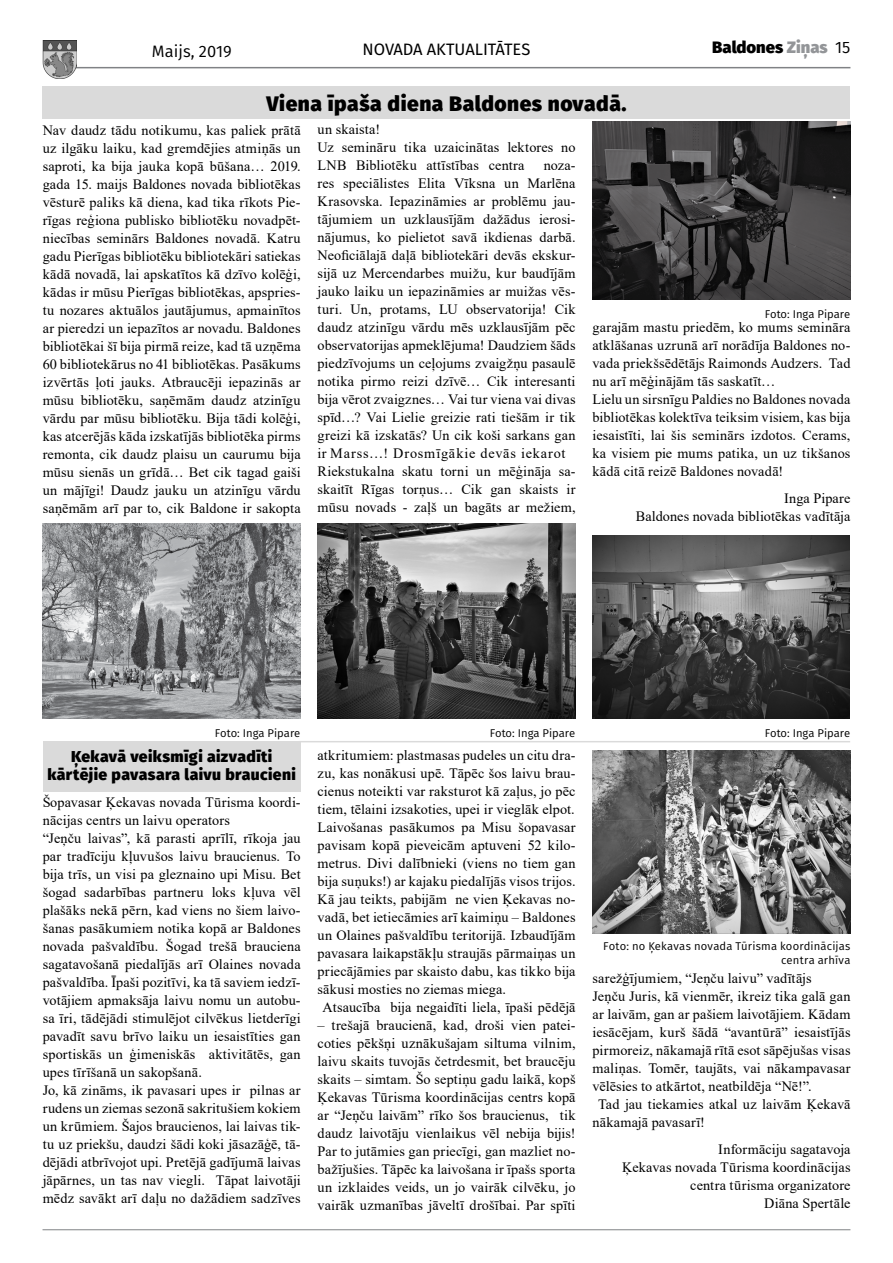
<style>
.page{position:relative;width:893px;height:1263px;background:#fff}
.page>*{position:absolute;margin:0;border:0;box-sizing:border-box;transform-origin:0 0}
.t1{font:800 21px "Fira Sans";letter-spacing:.025em;color:#000}
.t2{font:16.5px "Fira Sans";color:#000}
.t3{font:800 16.5px "Fira Sans";color:#000}
.t4{font:16.5px "Fira Sans";color:#000}
.t5{font:800 15.75px/18px "Fira Sans";letter-spacing:.025em;color:#000;text-align:center}
.t6{font:14.25px/18px "Times New Roman";letter-spacing:.01em;color:#000}
.t7{font:11.25px/13.5px "Fira Sans";color:#000;text-align:right}
.s1{color:#939598}
.s2{font-weight:400}
</style>
<div class="page">
<hr style="left:51px;top:67px;width:799px;height:1px;background:#808285">
<hr style="left:43px;top:1229px;width:807px;height:1px;background:#808285">
<img style="left:43px;top:40px;width:33px;height:39px">
<div style="left:43px;top:741px;width:258px;height:51px;background:#dadada"></div>
<div style="left:43px;top:87px;width:807px;height:32px;background:#dadada"></div>
<img style="left:593px;top:751px;width:257px;height:182px">
<img style="left:317px;top:523px;width:258px;height:195px">
<img style="left:43px;top:523px;width:257px;height:195px">
<img style="left:593px;top:535px;width:257px;height:183px">
<img style="left:593px;top:121px;width:257px;height:179px">
<hr style="left:299px;top:741px;width:551px;height:1px;background:#dadada">
<p class="t4" style="left:152px;top:40px;width:81px">Maijs, 2019</p>
<p class="t2" style="left:363px;top:38px;width:169px">NOVADA AKTUALITĀTES</p>
<p class="t3" style="left:712px;top:36px;width:140px">Baldones <span class="s1">Ziņas</span> <span class="s2">15</span></p>
<h1 class="t1" style="left:267px;top:89px;width:361px">Viena īpaša diena Baldones novadā.</h1>
<p class="t6" style="left:43px;top:121px;width:259px;text-align:justify">Nav daudz tādu notikumu, kas paliek prātā uz ilgāku laiku, kad gremdējies atmiņās un saproti, ka bija jauka kopā būšana… 2019. gada 15. maijs Baldones novada bibliotēkas vēsturē paliks kā diena, kad tika rīkots Pie&shy;rīgas reģiona publisko bibliotēku novadpēt&shy;niecības seminārs Baldones novadā. Katru gadu Pierīgas bibliotēku bibliotekāri satiekas kādā novadā, lai apskatītos kā dzīvo kolēģi, kādas ir mūsu Pierīgas bibliotēkas, apspries&shy;tu nozares aktuālos jautājumus, apmainītos ar pieredzi un iepazītos ar novadu. Baldones bibliotēkai šī bija pirmā reize, kad tā uzņēma 60 bibliotekārus no 41 bibliotēkas. Pasākums izvērtās ļoti jauks. Atbraucēji iepazinās ar mūsu bibliotēku, saņēmām daudz atzinīgu vārdu par mūsu bibliotēku. Bija tādi kolēģi, kas atcerējās kāda izskatījās bibliotēka pirms remonta, cik daudz plaisu un caurumu bija mūsu sienās un grīdā… Bet cik tagad gaiši un mājīgi! Daudz jauku un atzinīgu vārdu saņēmām arī par to, cik Baldone ir sakopta</p>
<p class="t6" style="left:318px;top:120px;width:259px">un skaista!<br>Uz semināru tika uzaicinātas lektores no<br>LNB Bibliotēku attīstības centra</p>
<p class="t6" style="left:318px;top:156px;width:259px;text-indent:226px">noza&shy;res speciālistes Elita Vīksna un Marlēna Krasovska. Iepazināmies ar problēmu jau&shy;tājumiem un uzklausījām dažādus ierosi&shy;nājumus, ko pielietot savā ikdienas darbā.<br>Neoficiālajā daļā bibliotekāri devās ekskur&shy;sijā uz Mercendarbes muižu, kur baudījām jauko laiku un iepazināmies ar muižas vēs&shy;turi. Un, protams, LU observatorija! Cik daudz atzinīgu vārdu mēs uzklausījām pēc observatorijas apmeklējuma! Daudziem šāds piedzīvojums un ceļojums zvaigžņu pasaulē notika pirmo reizi dzīvē… Cik interesanti bija vērot zvaigznes… Vai tur viena vai divas spīd…? Vai Lielie greizie rati tiešām ir tik greizi kā izskatās? Un cik koši sarkans gan ir Marss…! Drosmīgākie devās iekarot Riekstukalna skatu torni un mēģināja sa&shy;skaitīt Rīgas torņus… Cik gan skaists ir mūsu novads - zaļš un bagāts ar mežiem,</p>
<p class="t7" style="left:765px;top:307px;width:87px">Foto: Inga Pipare</p>
<p class="t6" style="left:592px;top:318px;width:259px">garajām mastu priedēm, ko mums semināra atklāšanas uzrunā arī norādīja Baldones no&shy;vada priekšsēdētājs Raimonds Audzers. Tad nu arī mēģinājām tās saskatīt…<br>Lielu un sirsnīgu Paldies no Baldones novada bibliotēkas kolektīva teiksim visiem, kas bija iesaistīti, lai šis seminārs izdotos. Cerams, ka visiem pie mums patika, un uz tikšanos kādā citā reizē Baldones novadā!</p>
<p class="t6" style="left:636px;top:489px;width:216px;text-align:right">Inga Pipare<br>Baldones novada bibliotēkas vadītāja</p>
<p class="t7" style="left:215px;top:726px;width:87px">Foto: Inga Pipare</p>
<p class="t7" style="left:765px;top:726px;width:87px">Foto: Inga Pipare</p>
<p class="t7" style="left:490px;top:726px;width:87px">Foto: Inga Pipare</p>
<p class="t5" style="left:47px;top:748px;width:250px">Ķekavā veiksmīgi aizvadīti kārtējie pavasara laivu braucieni</p>
<p class="t6" style="left:43px;top:793px;width:259px">Šopavasar Ķekavas novada Tūrisma koordi&shy;nācijas centrs un laivu operators<br>“Jeņču laivas”, kā parasti aprīlī, rīkoja jau par tradīciju kļuvušos laivu braucienus. To bija trīs, un visi pa gleznaino upi Misu. Bet šogad sadarbības partneru loks kļuva vēl plašāks nekā pērn, kad viens no šiem laivo&shy;šanas pasākumiem notika kopā ar Baldones novada pašvaldību. Šogad trešā brauciena sagatavošanā piedalījās arī Olaines novada pašvaldība. Īpaši pozitīvi, ka tā saviem iedzī&shy;votājiem apmaksāja laivu nomu un autobu&shy;sa īri, tādējādi stimulējot cilvēkus lietderīgi pavadīt savu brīvo laiku un iesaistīties gan sportiskās un ģimeniskās aktivitātēs, gan upes tīrīšanā un sakopšanā.<br>Jo, kā zināms, ik pavasari upes ir pilnas ar rudens un ziemas sezonā sakritušiem kokiem un krūmiem. Šajos braucienos, lai laivas tik&shy;tu uz priekšu, daudzi šādi koki jāsazāģē, tā&shy;dējādi atbrīvojot upi. Pretējā gadījumā laivas jāpārnes, un tas nav viegli. Tāpat laivotāji mēdz savākt arī daļu no dažādiem sadzīves</p>
<p class="t6" style="left:318px;top:746px;width:259px">atkritumiem: plastmasas pudeles un citu dra-</p>
<p class="t6" style="left:318px;top:764px;width:259px">zu, kas nonākusi upē. Tāpēc šos laivu brau-</p>
<p class="t6" style="left:318px;top:782px;width:259px">cienus noteikti var raksturot kā zaļus, jo pēc</p>
<p class="t6" style="left:318px;top:800px;width:259px">tiem, tēlaini izsakoties, upei ir vieglāk elpot.</p>
<p class="t6" style="left:318px;top:818px;width:259px">Laivošanas pasākumos pa Misu šopavasar</p>
<p class="t6" style="left:318px;top:836px;width:259px">pavisam kopā pieveicām aptuveni 52 kilo-</p>
<p class="t6" style="left:318px;top:854px;width:259px">metrus. Divi dalībnieki (viens no tiem gan</p>
<p class="t6" style="left:318px;top:872px;width:259px">bija suņuks!) ar kajaku piedalījās visos trijos.</p>
<p class="t6" style="left:318px;top:890px;width:259px">Kā jau teikts, pabijām ne vien Ķekavas no-</p>
<p class="t6" style="left:318px;top:908px;width:259px">vadā, bet ietiecāmies arī kaimiņu – Baldones</p>
<p class="t6" style="left:318px;top:926px;width:259px">un Olaines pašvaldību teritorijā. Izbaudījām</p>
<p class="t6" style="left:318px;top:944px;width:259px">pavasara laikapstākļu straujās pārmaiņas un</p>
<p class="t6" style="left:318px;top:962px;width:259px">priecājāmies par skaisto dabu, kas tikko bija</p>
<p class="t6" style="left:318px;top:980px;width:190px">sākusi mosties no ziemas miega.</p>
<p class="t6" style="left:323px;top:998px;width:254px">Atsaucība bija negaidīti liela, īpaši pēdējā</p>
<p class="t6" style="left:318px;top:1016px;width:259px;text-align:justify">– trešajā braucienā, kad, droši vien patei&shy;coties pēkšņi uznākušajam siltuma vilnim, laivu skaits tuvojās četrdesmit, bet braucēju skaits – simtam. Šo septiņu gadu laikā, kopš Ķekavas Tūrisma koordinācijas centrs kopā ar “Jeņču laivām” rīko šos braucienus, tik daudz laivotāju vienlaikus vēl nebija bijis!<br>Par to jutāmies gan priecīgi, gan mazliet no&shy;bažījušies. Tāpēc ka laivošana ir īpašs sporta un izklaides veids, un jo vairāk cilvēku, jo vairāk uzmanības jāveltī drošībai. Par spīti</p>
<p class="t7" style="left:603px;top:940px;width:249px">Foto: no Ķekavas novada Tūrisma koordinācijas centra arhīva</p>
<p class="t6" style="left:593px;top:969px;width:221px">sarežģījumiem, “Jeņču laivu” vadītājs</p>
<p class="t6" style="left:593px;top:987px;width:259px">Jeņču Juris, kā vienmēr, ikreiz tika galā gan</p>
<p class="t6" style="left:593px;top:1005px;width:259px">ar laivām, gan ar pašiem laivotājiem. Kādam</p>
<p class="t6" style="left:593px;top:1023px;width:259px">iesācējam, kurš šādā “avantūrā” iesaistījās</p>
<p class="t6" style="left:593px;top:1041px;width:259px">pirmoreiz, nākamajā rītā esot sāpējušas visas</p>
<p class="t6" style="left:593px;top:1059px;width:259px">maliņas. Tomēr, taujāts, vai nākampavasar</p>
<p class="t6" style="left:593px;top:1077px;width:221px">vēlēsies to atkārtot, neatbildēja “Nē!”.</p>
<p class="t6" style="left:598px;top:1095px;width:254px">Tad jau tiekamies atkal uz laivām Ķekavā</p>
<p class="t6" style="left:593px;top:1113px;width:114px">nākamajā pavasarī!</p>
<p class="t6" style="left:622px;top:1140px;width:230px;text-align:right">Informāciju sagatavoja<br>Ķekavas novada Tūrisma koordinācijas centra tūrisma organizatore<br>Diāna Spertāle</p>
</div>
